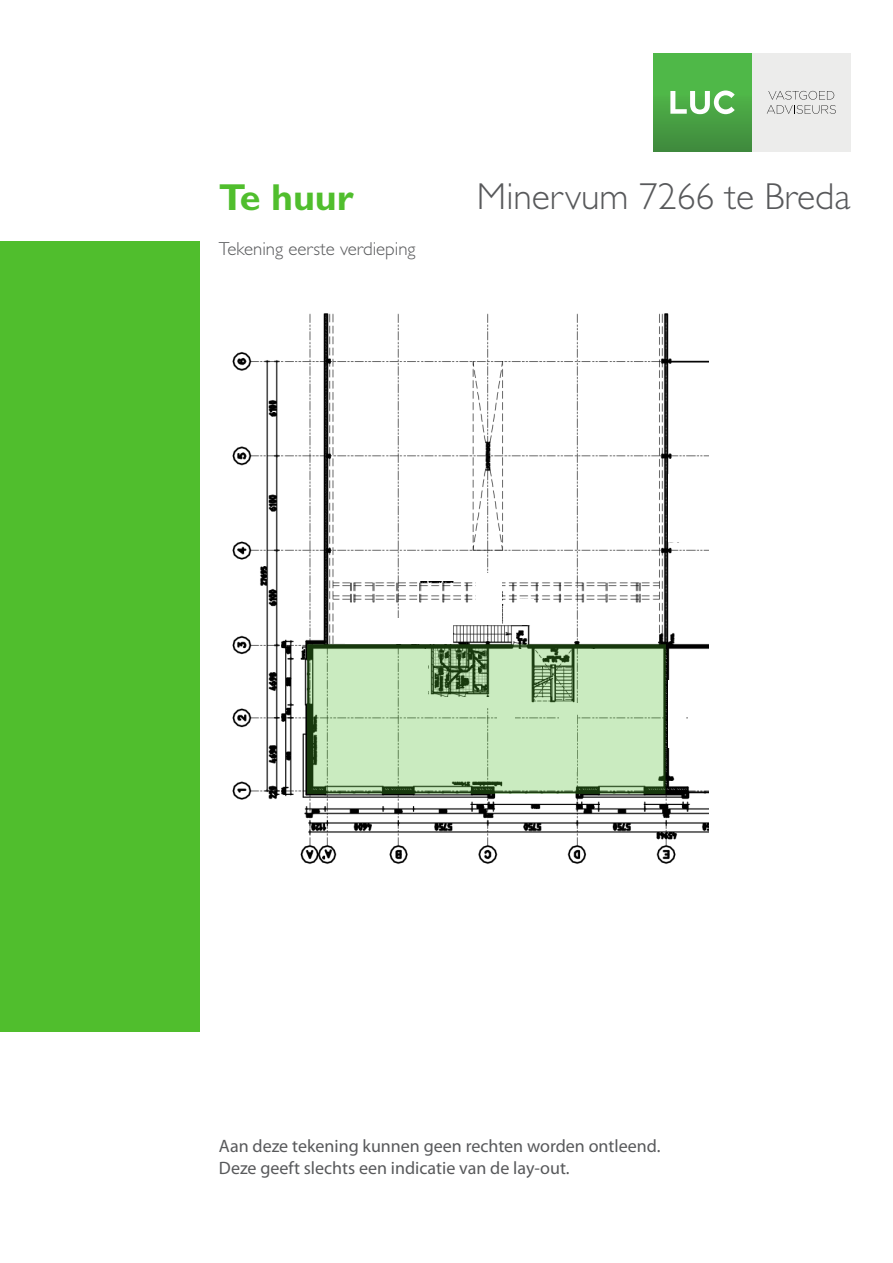
<style>
.page{position:relative;width:893px;height:1263px;background:#fff}
.page>*{position:absolute;margin:0;border:0;box-sizing:border-box;transform-origin:0 0}
.t1{font:300 37.65px "Gill Sans";color:#58595b}
.t2{font:700 37.65px "Gill Sans";color:#50be2d}
.t3{font:300 18.75px "Gill Sans";color:#58595b}
.t4{font:18px/21.6px "Myriad Pro";color:#58595b}
</style>
<div class="page">
<div style="left:0;top:241px;width:200px;height:791px;background:#50be2d"></div>
<div style="left:752px;top:53px;width:98px;height:98px;background:#ececeb"></div>
<svg style="left:767px;top:91px;width:69px;height:23px"></svg>
<div style="left:653px;top:53px;width:99px;height:98px;background:linear-gradient(to bottom,#53c44b,#428f3f)"></div>
<svg style="left:670px;top:90px;width:65px;height:24px"></svg>
<img style="left:232px;top:313px;width:476px;height:551px">
<div style="left:399px;top:558px;width:81px;height:23px;background:#fff"></div>
<div style="left:476px;top:574px;width:26px;height:51px;background:#fff"></div>
<div style="left:518px;top:599px;width:16px;height:26px;background:#fff"></div>
<div style="left:345px;top:619px;width:107px;height:25px;background:#fff"></div>
<svg style="left:307px;top:644px;width:359px;height:150px;background:#b0d1a6"></svg>
<div style="left:668px;top:474px;width:23px;height:68px;background:#fff"></div>
<div style="left:691px;top:366px;width:32px;height:55px;background:#fff"></div>
<div style="left:688px;top:652px;width:23px;height:106px;background:#fff"></div>
<div style="left:668px;top:680px;width:17px;height:67px;background:#fff"></div>
<h1 class="t2" style="left:219px;top:175px;width:136px">Te huur</h1>
<p class="t3" style="left:219px;top:238px;width:198px">Tekening eerste verdieping</p>
<h1 class="t1" style="left:477px;top:175px;width:375px">Minervum 7266 te Breda</h1>
<p class="t4" style="left:219px;top:1135px;width:443px">Aan deze tekening kunnen geen rechten worden ontleend.<br>Deze geeft slechts een indicatie van de lay-out.</p>
</div>
